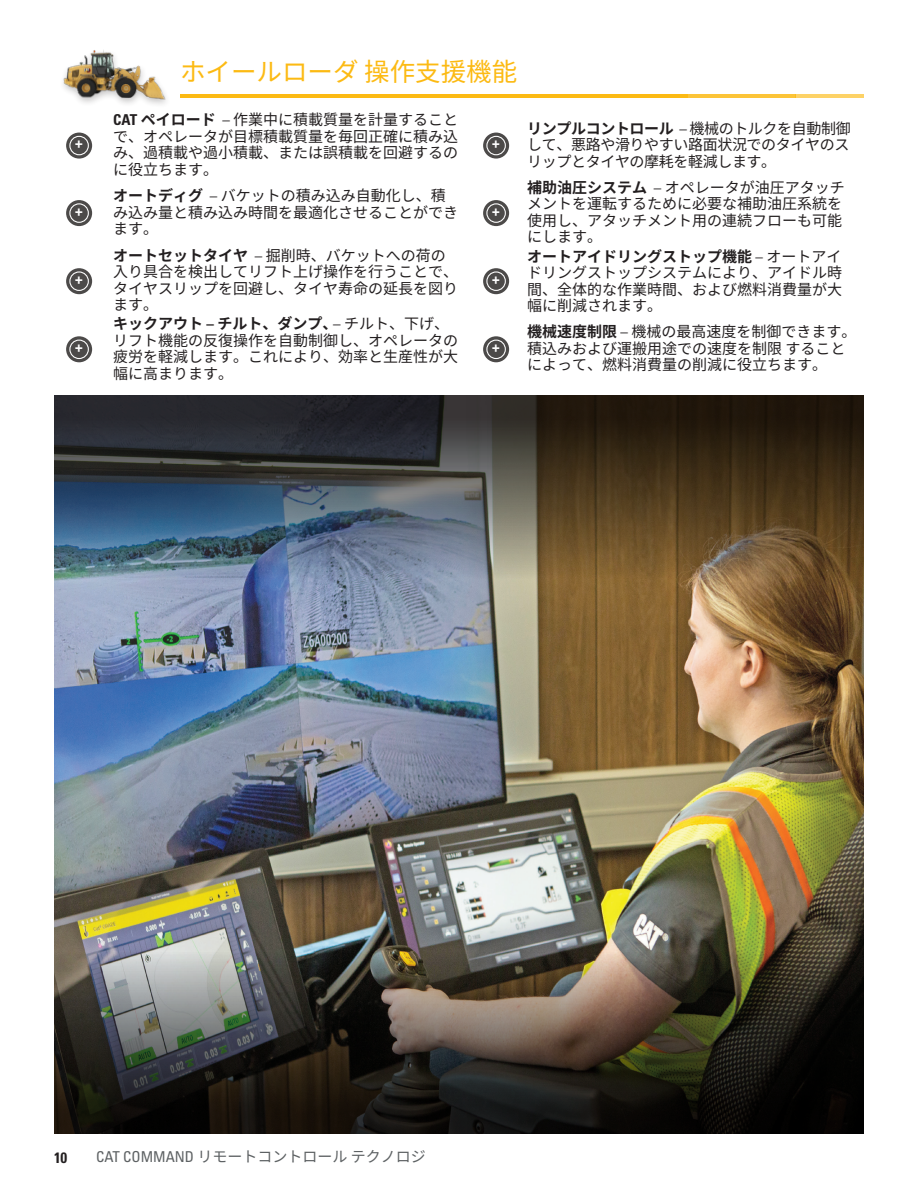
<style>
.page{position:relative;width:918px;height:1188px;background:#fff}
.page>*{position:absolute;margin:0;border:0;box-sizing:border-box;transform-origin:0 0}
.Subhead_small_yellow{font:25.5px "Noto Sans CJ Kjp";color:#fcba13}
.t1{font:15.15px "Univers LTCYR 67 Bold Cond";color:#fff}
.Body_copy{font:15px/16.5px "Noto Sans CJ Kjp";color:#231f20}
.t2{font:15px "Noto Sans CJ Kjp";color:#5d6163}
.t3{font:15px "Univers LTCYR 67 Bold Cond";color:#231f20}
.s1{font-family:"Univers LTCYR 67 Bold Cond"}
.s2{font-weight:700}
.s3{font-family:"Univers LTCYR 57";font-stretch:condensed}
</style>
<div class="page">
<svg style="left:66px;top:133px;width:26px;height:26px"></svg>
<div style="left:70px;top:136px;width:18px;height:19px;background:#4c4a49;border-radius:50%"></div>
<div style="left:69px;top:136px;width:20px;height:19px;border:1px solid #fff;border-radius:50%"></div>
<svg style="left:483px;top:133px;width:26px;height:26px"></svg>
<div style="left:487px;top:136px;width:18px;height:19px;background:#4c4a49;border-radius:50%"></div>
<div style="left:486px;top:136px;width:20px;height:19px;border:1px solid #fff;border-radius:50%"></div>
<svg style="left:66px;top:200px;width:26px;height:26px"></svg>
<div style="left:70px;top:204px;width:18px;height:18px;background:#4c4a49;border-radius:50%"></div>
<div style="left:69px;top:203px;width:20px;height:20px;border:1px solid #fff;border-radius:50%"></div>
<svg style="left:483px;top:200px;width:26px;height:26px"></svg>
<div style="left:487px;top:204px;width:18px;height:18px;background:#4c4a49;border-radius:50%"></div>
<div style="left:486px;top:203px;width:20px;height:20px;border:1px solid #fff;border-radius:50%"></div>
<svg style="left:66px;top:268px;width:26px;height:26px"></svg>
<div style="left:70px;top:272px;width:18px;height:18px;background:#4c4a49;border-radius:50%"></div>
<div style="left:69px;top:271px;width:20px;height:20px;border:1px solid #fff;border-radius:50%"></div>
<svg style="left:483px;top:268px;width:26px;height:26px"></svg>
<div style="left:487px;top:272px;width:18px;height:18px;background:#4c4a49;border-radius:50%"></div>
<div style="left:486px;top:271px;width:20px;height:20px;border:1px solid #fff;border-radius:50%"></div>
<svg style="left:66px;top:336px;width:26px;height:26px"></svg>
<div style="left:70px;top:340px;width:18px;height:19px;background:#4c4a49;border-radius:50%"></div>
<div style="left:69px;top:340px;width:20px;height:19px;border:1px solid #fff;border-radius:50%"></div>
<svg style="left:483px;top:336px;width:26px;height:26px"></svg>
<div style="left:487px;top:340px;width:18px;height:19px;background:#4c4a49;border-radius:50%"></div>
<div style="left:486px;top:340px;width:20px;height:19px;border:1px solid #fff;border-radius:50%"></div>
<img style="left:63px;top:50px;width:103px;height:55px">
<hr style="left:180px;top:95px;width:508px;height:3px;background:#fcba13">
<hr style="left:687px;top:95px;width:108px;height:3px;background:#fcba13">
<hr style="left:795px;top:95px;width:69px;height:3px;background:#fcba13">
<img style="left:54px;top:863px;width:810px;height:271px">
<img style="left:54px;top:395px;width:810px;height:468px">
<p class="Subhead_small_yellow" style="left:180px;top:58px;width:339px">ホイールローダ操作支援機能</p>
<p class="t1" style="left:75px;top:134px;width:9px">+</p>
<p class="Body_copy" style="left:113px;top:112px;width:346px"><span class="s1">CAT</span> <span class="s2">ペイロード</span> <span class="s3">–</span> 作業中に積載質量を計量すること</p>
<p class="Body_copy" style="left:113px;top:128px;width:346px;text-align:justify">で、オペレータが目標積載質量を毎回正確に積み込み、過積載や過小積載、または誤積載を回避するのに役立ちます。</p>
<p class="t1" style="left:492px;top:134px;width:9px">+</p>
<p class="Body_copy" style="left:527px;top:120px;width:325px;text-align:justify"><span class="s2">リンプルコントロール</span> <span class="s3">–</span> 機械のトルクを自動制御して、悪路や滑りやすい路面状況でのタイヤのスリップとタイヤの摩耗を軽減します。</p>
<p class="t1" style="left:75px;top:201px;width:9px">+</p>
<p class="Body_copy" style="left:113px;top:188px;width:346px"><span class="s2">オートディグ</span> <span class="s3">–</span> バケットの積み込み自動化し、積み込み量と積み込み時間を最適化させることができます。</p>
<p class="t1" style="left:492px;top:201px;width:9px">+</p>
<p class="Body_copy" style="left:527px;top:179px;width:319px"><span class="s2">補助油圧システム</span> <span class="s3">–</span> オペレータが油圧アタッチメントを運転するために必要な補助油圧系統を使用し、アタッチメント用の連続フローも可能にします。</p>
<p class="t1" style="left:75px;top:269px;width:9px">+</p>
<p class="Body_copy" style="left:113px;top:248px;width:346px"><span class="s2">オートセットタイヤ</span> <span class="s3">–</span> 掘削時、バケットへの荷の入り具合を検出してリフト上げ操作を行うことで、タイヤスリップを回避し、タイヤ寿命の延長を図ります。</p>
<p class="t1" style="left:492px;top:269px;width:9px">+</p>
<p class="Body_copy" style="left:527px;top:248px;width:316px;text-align:justify"><span class="s2">オートアイドリングストップ機能</span> <span class="s3">–</span> オートアイドリングストップシステムにより、アイドル時間、全体的な作業時間、および燃料消費量が大幅に削減されます。</p>
<p class="t1" style="left:75px;top:337px;width:9px">+</p>
<p class="Body_copy" style="left:113px;top:316px;width:346px"><span class="s2">キックアウト</span> <span class="s1">–</span> <span class="s2">チルト、ダンプ、</span><span class="s3">–</span> チルト、下げ、リフト機能の反復操作を自動制御し、オペレータの疲労を軽減します。これにより、効率と生産性が大幅に高まります。</p>
<p class="t1" style="left:492px;top:337px;width:9px">+</p>
<p class="Body_copy" style="left:527px;top:324px;width:331px"><span class="s2">機械速度制限</span> <span class="s3">–</span> 機械の最高速度を制御できます。積込みおよび運搬用途での速度を制限することによって、燃料消費量の削減に役立ちます。</p>
<p class="t3" style="left:54px;top:1148px;width:15px">10</p>
<p class="t2" style="left:96px;top:1148px;width:331px"><span class="s3">CAT COMMAND</span> リモートコントロールテクノロジ</p>
</div>
